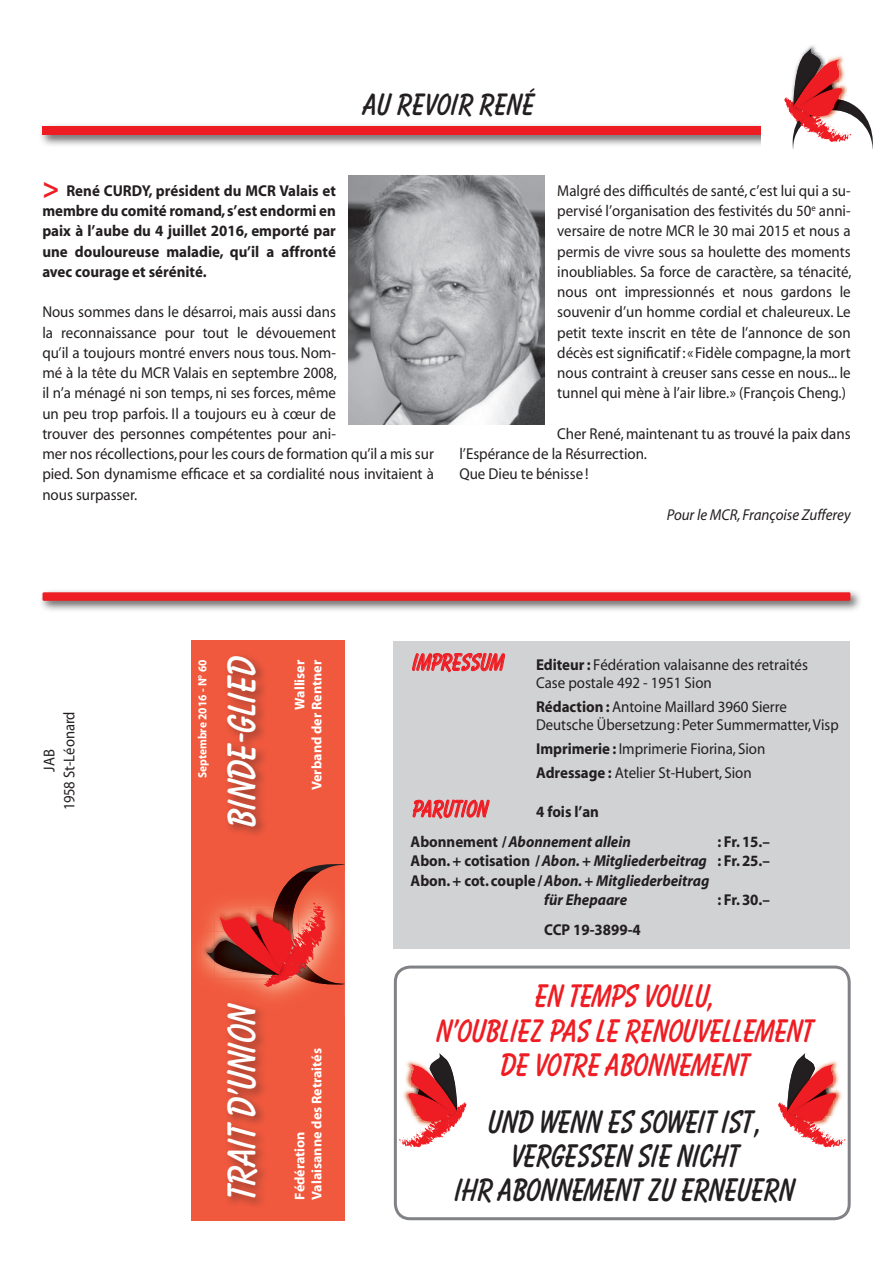
<style>
.page{position:relative;width:893px;height:1263px;background:#fff}
.page>*{position:absolute;margin:0;border:0;box-sizing:border-box;transform-origin:0 0}
.t1{font:700 35.1px "Balloon";color:#fff}
.texte_général_frança{font:700 28.5px/34.2px "Balloon";letter-spacing:-.01em;color:#231f20;text-align:center}
.texte_général_frança-2{font:700 28.5px/34.2px "Balloon";letter-spacing:-.01em;color:#ee1d23;text-align:center}
.texte_général_frança-3{font:700 27px "Balloon";color:#231f20}
.texte_général_frança-4{font:700 21px "Balloon";color:#ee1d23;scale:.95 1}
.texte_général_frança-5{font:15.75px/20.2px "Myriad";color:#231f20;scale:.95 1}
.texte_général_frança-6{font:700 15.75px/20.2px "Myriad";color:#231f20;text-align:justify;scale:.95 1}
.texte_général_frança-7{font:italic 700 15.75px "Myriad";color:#231f20;scale:.95 1}
.texte_général_frança-8{font:15.75px "Myriad";color:#231f20;scale:.93 1}
.texte_général_frança-9{font:italic 15.75px "Myriad";color:#231f20;scale:.95 1}
.t2{font:700 14.1px "Myriad";color:#fff}
.Texte_général_allema{font:700 12px "Myriad";color:#fff;scale:.95 1}
.s1{font-size:30px;color:#ee1d23}
.s2{font-weight:700}
.s3{font-style:normal}
.s4{font-style:italic}
</style>
<div class="page">
<div style="left:191px;top:640px;width:153px;height:580px;background:#f0593e"></div>
<img style="left:344px;top:987px;width:1px;height:30px">
<svg style="left:201px;top:864px;width:144px;height:123px"></svg>
<div style="left:223px;top:999px;width:46px;height:210px;background:#231f20;opacity:.48"></div>
<div style="left:223px;top:652px;width:45px;height:186px;background:#231f20;opacity:.48"></div>
<div style="left:394px;top:641px;width:456px;height:307px;background:#d1d2d4"></div>
<svg style="left:412px;top:653px;width:93px;height:19px"></svg>
<svg style="left:413px;top:799px;width:77px;height:20px"></svg>
<div style="left:39px;top:588px;width:824px;height:25px;background:#231f20;opacity:.75"></div>
<div style="left:43px;top:592px;width:807px;height:9px;background:#ee1d23;border-radius:2px"></div>
<div style="left:394px;top:965px;width:457px;height:255px;border:3px solid #808285;border-radius:15px"></div>
<svg style="left:399px;top:1053px;width:67px;height:94px"></svg>
<svg style="left:778px;top:1053px;width:67px;height:94px"></svg>
<div style="left:38px;top:123px;width:825px;height:24px;background:#231f20;opacity:.75"></div>
<div style="left:42px;top:127px;width:809px;height:8px;background:#ee1d23"></div>
<div style="left:761px;top:16px;width:119px;height:137px;background:#fff"></div>
<svg style="left:784px;top:45px;width:89px;height:104px"></svg>
<img style="left:349px;top:176px;width:195px;height:248px">
<p class="texte_général_frança-3" style="left:361px;top:87px;width:173px">AU REVOIR RENÉ</p>
<p class="texte_général_frança-6" style="left:42px;top:181px;width:311px"><span class="s1">&gt;</span> René CURDY, président du MCR Valais et membre du comité romand, s’est endormi en paix à l’aube du 4 juillet 2016, emporté par une douloureuse maladie, qu’il a affronté avec courage et sérénité.</p>
<p class="texte_général_frança-5" style="left:42px;top:303px;width:414px">Nous sommes dans le désarroi, mais aussi dans<br>la reconnaissance pour tout le dévouement<br>qu’il a toujours montré envers nous tous. Nom-<br>mé à la tête du MCR Valais en septembre 2008,<br>il n’a ménagé ni son temps, ni ses forces, même<br>un peu trop parfois. Il a toujours eu à cœur de<br>trouver des personnes compétentes pour ani-<br>mer nos récollections, pour les cours de formation qu’il a mis sur pied. Son dynamisme efficace et sa cordialité nous invitaient à nous surpasser.</p>
<p class="texte_général_frança-5" style="left:557px;top:181px;width:311px;text-align:justify">Malgré des difficultés de santé, c’est lui qui a su&shy;pervisé l’organisation des festivités du 50<sup>e</sup> anni&shy;versaire de notre MCR le 30 mai 2015 et nous a permis de vivre sous sa houlette des moments inoubliables. Sa force de caractère, sa ténacité, nous ont impressionnés et nous gardons le souvenir d’un homme cordial et chaleureux. Le petit texte inscrit en tête de l’annonce de son décès est significatif: « Fidèle compagne, la mort nous contraint à creuser sans cesse en nous... le tunnel qui mène à l’air libre.» (François Cheng.)</p>
<p class="texte_général_frança-5" style="left:459px;top:424px;width:413px;text-indent:98px">Cher René, maintenant tu as trouvé la paix dans l’Espérance de la Résurrection.</p>
<p class="texte_général_frança-5" style="left:459px;top:465px;width:137px">Que Dieu te bénisse!</p>
<p class="texte_général_frança-9" style="left:667px;top:507px;width:195px">Pour le MCR, Françoise Zufferey</p>
<p class="texte_général_frança-8" style="left:41px;top:771px;width:25px;rotate:-90deg">JAB</p>
<p class="texte_général_frança-8" style="left:61px;top:809px;width:107px;rotate:-90deg">1958 St-Léonard</p>
<p class="Texte_général_allema" style="left:196px;top:778px;width:127px;rotate:-90deg">Septembre 2016 - N° 60</p>
<p class="t1" style="left:220px;top:831px;width:176px;rotate:-90deg">BINDE-GLIED</p>
<p class="t2" style="left:293px;top:710px;width:51px;rotate:-90deg">Walliser</p>
<p class="t2" style="left:309px;top:790px;width:132px;rotate:-90deg">Verband der Rentner</p>
<p class="t1" style="left:220px;top:1203px;width:202px;rotate:-90deg">TRAIT D’UNION</p>
<p class="t2" style="left:309px;top:1200px;width:153px;rotate:-90deg">Valaisanne des Retraités</p>
<p class="t2" style="left:293px;top:1200px;width:70px;rotate:-90deg">Fédération</p>
<p class="texte_général_frança-4" style="left:411px;top:649px;width:98px">IMPRESSUM</p>
<p class="texte_général_frança-5" style="left:536px;top:656px;width:288px"><span class="s2">Editeur :</span> Fédération valaisanne des retraités</p>
<p class="texte_général_frança-5" style="left:536px;top:674px;width:187px">Case postale 492 - 1951 Sion</p>
<p class="texte_général_frança-5" style="left:536px;top:698px;width:266px"><span class="s2">Rédaction :</span> Antoine Maillard 3960 Sierre</p>
<p class="texte_général_frança-8" style="left:536px;top:717px;width:327px">Deutsche Übersetzung: Peter Summermatter, Visp</p>
<p class="texte_général_frança-5" style="left:536px;top:740px;width:243px"><span class="s2">Imprimerie :</span> Imprimerie Fiorina, Sion</p>
<p class="texte_général_frança-5" style="left:536px;top:764px;width:228px"><span class="s2">Adressage :</span> Atelier St-Hubert, Sion</p>
<p class="texte_général_frança-4" style="left:411px;top:796px;width:81px">PARUTION</p>
<p class="texte_général_frança-6" style="left:536px;top:802px;width:68px">4 fois l’an</p>
<p class="texte_général_frança-7" style="left:411px;top:833px;width:233px"><span class="s3">Abonnement /</span>Abonnement allein</p>
<p class="texte_général_frança-6" style="left:718px;top:832px;width:57px">: Fr. 15.–</p>
<p class="texte_général_frança-6" style="left:411px;top:851px;width:380px">Abon. + cotisation /<span class="s4">Abon. + Mitgliederbeitrag</span> : Fr. 25.–</p>
<p class="texte_général_frança-7" style="left:411px;top:872px;width:316px"><span class="s3">Abon. + cot. couple/</span>Abon. + Mitgliederbeitrag</p>
<p class="texte_général_frança-7" style="left:544px;top:892px;width:89px">für Ehepaare</p>
<p class="texte_général_frança-6" style="left:718px;top:890px;width:57px">: Fr. 30.–</p>
<p class="texte_général_frança-6" style="left:544px;top:920px;width:103px">CCP 19-3899-4</p>
<p class="texte_général_frança-2" style="left:532px;top:979px;width:181px">EN TEMPS VOULU,</p>
<p class="texte_général_frança-2" style="left:434px;top:1013px;width:379px">N’OUBLIEZ PAS LE RENOUVELLEMENT<br>DE VOTRE ABONNEMENT</p>
<p class="texte_général_frança" style="left:485px;top:1105px;width:275px">UND WENN ES SOWEIT IST,</p>
<p class="texte_général_frança" style="left:452px;top:1139px;width:341px">VERGESSEN SIE NICHT<br>IHR ABONNEMENT ZU ERNEUERN</p>
</div>
